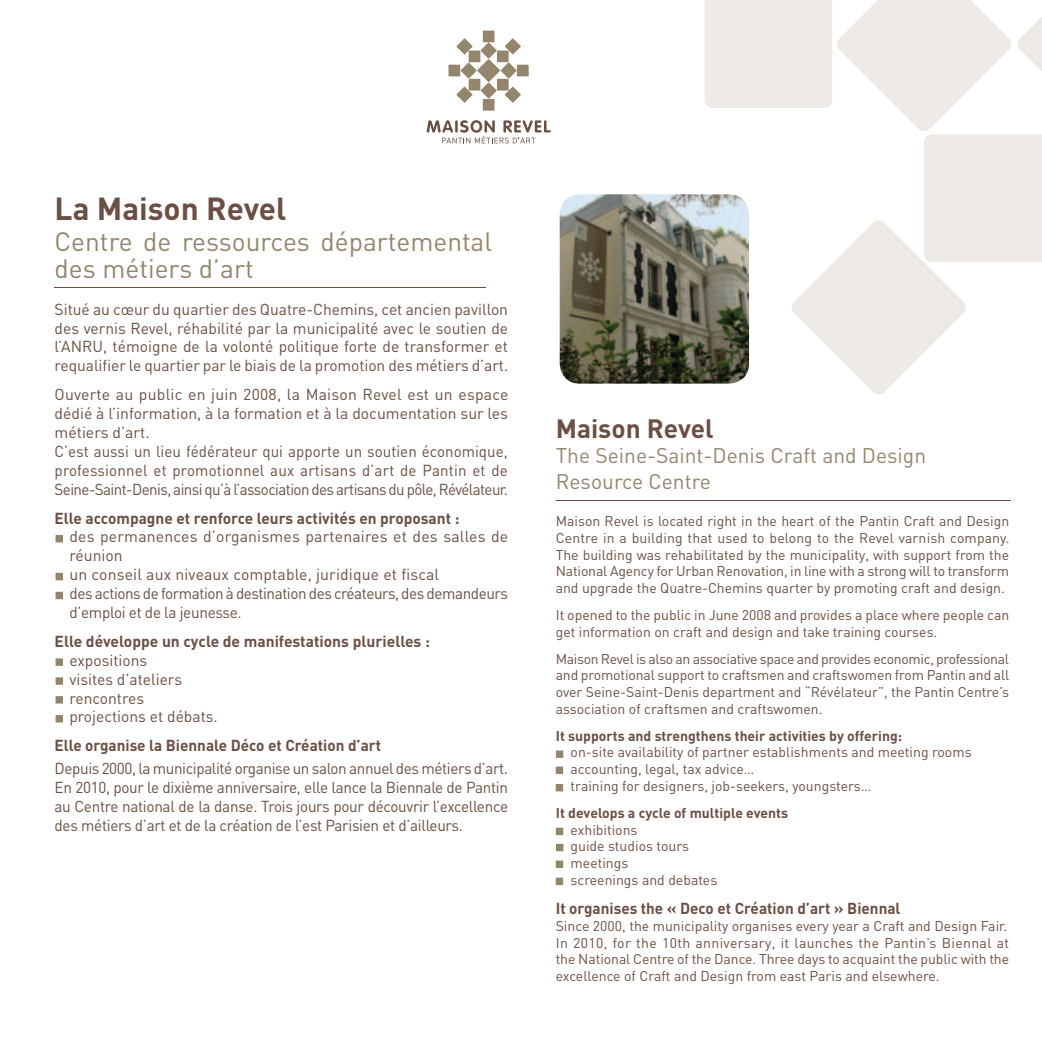
<style>
.page{position:relative;width:1042px;height:1042px;background:#fff}
.page>*{position:absolute;margin:0;border:0;box-sizing:border-box;transform-origin:0 0}
.t1{font:700 31.5px "DIN";color:#6b4f42}
.t2{font:26.25px/26.2px "DIN";color:#93866d}
.t3{font:700 26.25px "DIN";color:#6b4f42}
.t4{font:21px/25.2px "DIN";color:#93866d}
.t5{font:15.75px/18.9px "DIN";color:#6b4f42}
.t6{font:700 15.75px "DIN";color:#6b4f42}
.t7{font:14px/16.8px "DIN";color:#6b4f42}
.t8{font:700 14px "DIN";color:#6b4f42}
</style>
<div class="page">
<svg style="left:704px;top:0;width:337px;height:394px"></svg>
<hr style="left:1041px;top:0;width:1px;height:1042px;background:#6b4f42">
<hr style="left:55px;top:287px;width:431px;height:1px;background:#6b4f42">
<div style="left:56px;top:535px;width:7px;height:7px;background:#93866d"></div>
<div style="left:56px;top:573px;width:7px;height:7px;background:#93866d"></div>
<div style="left:56px;top:592px;width:7px;height:7px;background:#93866d"></div>
<div style="left:56px;top:658px;width:7px;height:8px;background:#93866d"></div>
<div style="left:56px;top:677px;width:7px;height:8px;background:#93866d"></div>
<div style="left:56px;top:696px;width:7px;height:7px;background:#93866d"></div>
<div style="left:56px;top:715px;width:7px;height:7px;background:#93866d"></div>
<hr style="left:556px;top:500px;width:454px;height:1px;background:#6b4f42">
<div style="left:556px;top:750px;width:7px;height:8px;background:#93866d"></div>
<div style="left:556px;top:828px;width:7px;height:7px;background:#93866d"></div>
<div style="left:556px;top:766px;width:7px;height:8px;background:#93866d"></div>
<div style="left:556px;top:844px;width:7px;height:7px;background:#93866d"></div>
<div style="left:556px;top:784px;width:7px;height:7px;background:#93866d"></div>
<div style="left:556px;top:860px;width:7px;height:8px;background:#93866d"></div>
<div style="left:556px;top:877px;width:7px;height:8px;background:#93866d"></div>
<img style="left:560px;top:194px;width:189px;height:190px">
<svg style="left:448px;top:31px;width:81px;height:80px"></svg>
<svg style="left:427px;top:120px;width:124px;height:23px"></svg>
<h1 class="t1" style="left:55px;top:188px;width:233px">La Maison Revel</h1>
<h2 class="t2" style="left:55px;top:228px;width:439px">Centre de ressources départemental des métiers d’art</h2>
<p class="t5" style="left:55px;top:299px;width:455px;text-align:justify">Situé au cœur du quartier des Quatre-Chemins, cet ancien pavillon des vernis Revel, réhabilité par la municipalité avec le soutien de l’ANRU, témoigne de la volonté politique forte de transformer et requalifier le quartier par le biais de la promotion des métiers d’art.</p>
<p class="t5" style="left:55px;top:385px;width:455px">Ouverte au public en juin 2008, la Maison Revel est un espace dédié à l’information, à la formation et à la documentation sur les métiers d’art.<br>C’est aussi un lieu fédérateur qui apporte un soutien économique, professionnel et promotionnel aux artisans d’art de Pantin et de Seine-Saint-Denis, ainsi qu’à l’association des artisans du pôle, Révélateur.</p>
<p class="t6" style="left:55px;top:507px;width:406px">Elle accompagne et renforce leurs activités en proposant :</p>
<p class="t5" style="left:69px;top:527px;width:440px">des permanences d’organismes partenaires et des salles de réunion<br>un conseil aux niveaux comptable, juridique et fiscal<br>des actions de formation à destination des créateurs, des demandeurs d’emploi et de la jeunesse.</p>
<p class="t6" style="left:55px;top:631px;width:377px">Elle développe un cycle de manifestations plurielles :</p>
<p class="t5" style="left:69px;top:650px;width:150px">expositions<br>visites d’ateliers rencontres projections et débats.</p>
<p class="t6" style="left:55px;top:735px;width:328px">Elle organise la Biennale Déco et Création d’art</p>
<p class="t5" style="left:55px;top:758px;width:455px;text-align:justify">Depuis 2000, la municipalité organise un salon annuel des métiers d’art.<br>En 2010, pour le dixième anniversaire, elle lance la Biennale de Pantin au Centre national de la danse. Trois jours pour découvrir l’excellence des métiers d’art et de la création de l’est Parisien et d’ailleurs.</p>
<h2 class="t3" style="left:556px;top:411px;width:159px">Maison Revel</h2>
<h3 class="t4" style="left:556px;top:443px;width:372px">The Seine-Saint-Denis Craft and Design<br>Resource Centre</h3>
<p class="t7" style="left:556px;top:512px;width:455px;text-align:justify">Maison Revel is located right in the heart of the Pantin Craft and Design Centre in a building that used to belong to the Revel varnish company.<br>The building was rehabilitated by the municipality, with support from the National Agency for Urban Renovation, in line with a strong will to transform and upgrade the Quatre-Chemins quarter by promoting craft and design.</p>
<p class="t7" style="left:556px;top:606px;width:455px">It opened to the public in June 2008 and provides a place where people can get information on craft and design and take training courses.</p>
<p class="t7" style="left:556px;top:650px;width:455px;text-align:justify">Maison Revel is also an associative space and provides economic, professional and promotional support to craftsmen and craftswomen from Pantin and all over Seine-Saint-Denis department and “Révélateur”, the Pantin Centre’s association of craftsmen and craftswomen.</p>
<p class="t8" style="left:556px;top:726px;width:348px">It supports and strengthens their activities by offering:</p>
<p class="t7" style="left:570px;top:744px;width:402px">on-site availability of partner establishments and meeting rooms accounting, legal, tax advice…<br>training for designers, job-seekers, youngsters…</p>
<p class="t8" style="left:556px;top:803px;width:234px">It develops a cycle of multiple events</p>
<p class="t7" style="left:570px;top:821px;width:148px">exhibitions<br>guide studios tours meetings<br>screenings and debates</p>
<p class="t6" style="left:556px;top:898px;width:346px">It organises the « Deco et Création d’art » Biennal</p>
<p class="t7" style="left:556px;top:917px;width:455px">Since 2000, the municipality organises every year a Craft and Design Fair.<br>In 2010, for the 10th anniversary, it launches the Pantin’s Biennal at the National Centre of the Dance. Three days to acquaint the public with the excellence of Craft and Design from east Paris and elsewhere.</p>
</div>
